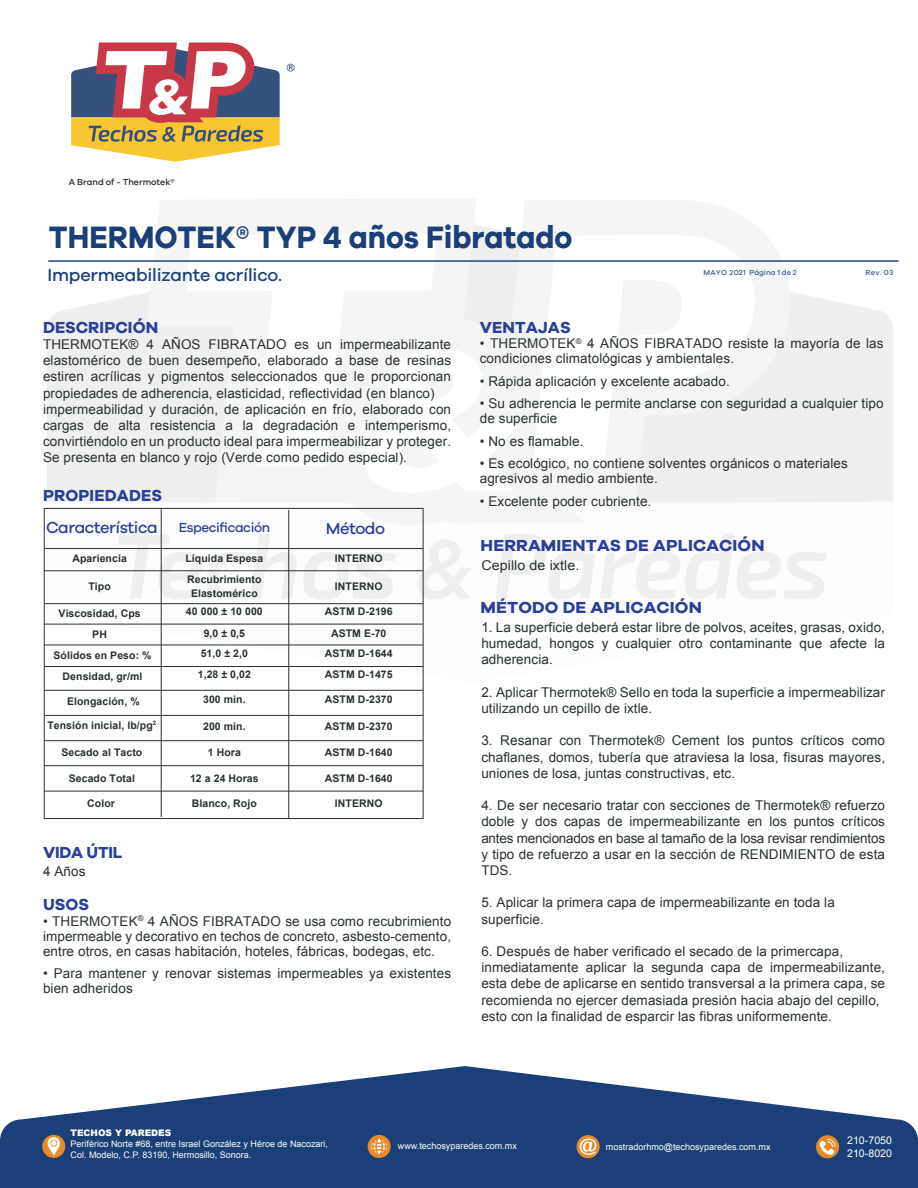
<style>
.page{position:relative;width:918px;height:1188px;background:#fff}
.page>*{position:absolute;margin:0;border:0;box-sizing:border-box;transform-origin:0 0}
.t1{font:700 31.95px "Galano Grotesque";color:#1b3f79;scale:.93 1}
.t2{font:500 18px "Galano Grotesque";letter-spacing:-.015em;color:#1b3f79}
.t3{font:700 16.5px "Galano Grotesque";letter-spacing:.005em;color:#2c3f97;scale:1.06 1}
.t4{font:700 16.5px "Galano Grotesque";letter-spacing:.005em;color:#2c3f97}
.t5{font:500 16.5px "Galano Grotesque";letter-spacing:-.03em;color:#2c3f97}
.t6{font:700 16.5px "Galano Grotesque";letter-spacing:-.015em;color:#2c3f97}
.t7{font:13.5px/16.2px "Arial";letter-spacing:.005em;color:#29322f}
.t8{font:13.5px "Arial";letter-spacing:.005em;color:#29322f;scale:1.06 1}
.t9{font:500 13.5px "Galano Grotesque";letter-spacing:-.03em;color:#2c3f97}
.t10{font:10.65px/12.8px "Arial";color:#fff}
.t11{font:700 10.5px/21px "Arial";letter-spacing:.005em;color:#29322f;text-align:center}
.t12{font:9px/10.8px "Arial";color:#fff}
.t13{font:900 9px "Arial";color:#fff}
.t14{font:500 8.85px "Galano Grotesque";color:#221e1f}
.t15{font:500 7.5px "Galano Grotesque";letter-spacing:.03em;color:#355889}
</style>
<div class="page">
<div style="left:47px;top:292px;width:846px;height:210px;background:#efefef"></div>
<svg style="left:47px;top:507px;width:377px;height:175px"></svg>
<div style="left:147px;top:225px;width:644px;height:300px;background:#f5f5f6"></div>
<svg style="left:186px;top:234px;width:251px;height:232px"></svg>
<svg style="left:533px;top:235px;width:222px;height:232px"></svg>
<svg style="left:364px;top:348px;width:157px;height:145px"></svg>
<svg style="left:118px;top:534px;width:278px;height:66px"></svg>
<div style="left:417px;top:539px;width:54px;height:61px;background:#f6f6f6"></div>
<svg style="left:496px;top:534px;width:331px;height:65px"></svg>
<svg style="left:0;top:1066px;width:918px;height:122px;fill:#1b3f79"></svg>
<div style="left:42px;top:1135px;width:23px;height:23px;background:#e88a2a;border-radius:50%"></div>
<svg style="left:48px;top:1137px;width:12px;height:19px"></svg>
<svg style="left:368px;top:1135px;width:23px;height:23px"></svg>
<svg style="left:371px;top:1138px;width:17px;height:17px"></svg>
<svg style="left:577px;top:1135px;width:23px;height:23px"></svg>
<svg style="left:580px;top:1139px;width:16px;height:16px"></svg>
<svg style="left:816px;top:1135px;width:23px;height:23px"></svg>
<svg style="left:819px;top:1139px;width:16px;height:16px"></svg>
<div style="left:44px;top:508px;width:379px;height:311px;border:1px solid #29322f"></div>
<hr style="left:161px;top:508px;width:1px;height:309px;background:#29322f">
<hr style="left:288px;top:510px;width:1px;height:309px;background:#29322f">
<hr style="left:44px;top:548px;width:379px;height:1px;background:#29322f">
<hr style="left:44px;top:570px;width:379px;height:1px;background:#29322f">
<hr style="left:44px;top:603px;width:379px;height:1px;background:#29322f">
<hr style="left:44px;top:624px;width:379px;height:1px;background:#29322f">
<hr style="left:44px;top:645px;width:379px;height:1px;background:#29322f">
<hr style="left:44px;top:666px;width:379px;height:1px;background:#29322f">
<hr style="left:44px;top:690px;width:379px;height:1px;background:#29322f">
<hr style="left:44px;top:715px;width:379px;height:1px;background:#29322f">
<hr style="left:44px;top:740px;width:379px;height:1px;background:#29322f">
<hr style="left:44px;top:765px;width:379px;height:1px;background:#29322f">
<hr style="left:44px;top:791px;width:379px;height:1px;background:#29322f">
<hr style="left:48px;top:260px;width:850px;height:2px;background:#22418e">
<svg style="left:71px;top:42px;width:224px;height:120px"></svg>
<p class="t14" style="left:69px;top:177px;width:108px">A Brand of - Thermotek®</p>
<h1 class="t1" style="left:49px;top:217px;width:564px">THERMOTEK® TYP 4 años Fibratado</h1>
<h2 class="t2" style="left:48px;top:264px;width:236px">Impermeabilizante acrílico.</h2>
<p class="t15" style="left:704px;top:268px;width:95px">MAYO 2021 Página 1 de 2</p>
<p class="t15" style="left:866px;top:268px;width:29px">Rev. 03</p>
<p class="t4" style="left:43px;top:317px;width:117px">DESCRIPCIÓN</p>
<p class="t7" style="left:43px;top:336px;width:410px">THERMOTEK® 4 AÑOS FIBRATADO es un impermeabilizante elastomérico de buen desempeño, elaborado a base de resinas estiren acrílicas y pigmentos seleccionados que le proporcionan propiedades de adherencia, elasticidad, reflectividad (en blanco) impermeabilidad y duración, de aplicación en frío, elaborado con cargas de alta resistencia a la degradación e intemperismo, convirtiéndolo en un producto ideal para impermeabilizar y proteger.<br>Se presenta en blanco y rojo (Verde como pedido especial).</p>
<p class="t4" style="left:43px;top:485px;width:120px">PROPIEDADES</p>
<p class="t5" style="left:46px;top:517px;width:113px">Característica</p>
<p class="t9" style="left:179px;top:519px;width:93px">Especificación</p>
<p class="t5" style="left:326px;top:519px;width:61px">Método</p>
<p class="t11" style="left:72px;top:548px;width:56px">Apariencia</p>
<p class="t11" style="left:185px;top:548px;width:79px">Líquida Espesa</p>
<p class="t11" style="left:335px;top:548px;width:49px">INTERNO</p>
<p class="t11" style="left:187px;top:573px;width:76px;line-height:13.5px">Recubrimiento<br>Elastomérico</p>
<p class="t11" style="left:88px;top:576px;width:24px">Tipo</p>
<p class="t11" style="left:335px;top:576px;width:49px">INTERNO</p>
<p class="t11" style="left:53px;top:603px;width:100px">Viscosidad, Cps<br>PH<br>Sólidos en Peso: %<br>Densidad, gr/ml</p>
<p class="t11" style="left:67px;top:691px;width:74px">Elongación, %</p>
<p class="t11" style="left:47px;top:715px;width:110px">Tensión inicial, lb/pg<sup>2</sup></p>
<p class="t11" style="left:61px;top:742px;width:82px">Secado al Tacto</p>
<p class="t11" style="left:69px;top:769px;width:68px">Secado Total</p>
<p class="t11" style="left:87px;top:793px;width:29px">Color</p>
<p class="t11" style="left:325px;top:601px;width:69px;line-height:21.6px">ASTM D-2196<br>ASTM E-70</p>
<p class="t11" style="left:325px;top:644px;width:69px;line-height:20.5px;text-align:left">ASTM D-1644<br>ASTM D-1475</p>
<p class="t11" style="left:325px;top:689px;width:69px">ASTM D-2370</p>
<p class="t11" style="left:325px;top:716px;width:69px">ASTM D-2370</p>
<p class="t11" style="left:325px;top:742px;width:69px">ASTM D-1640</p>
<p class="t11" style="left:325px;top:768px;width:69px">ASTM D-1640</p>
<p class="t11" style="left:335px;top:793px;width:49px">INTERNO</p>
<p class="t11" style="left:186px;top:601px;width:78px;line-height:21.6px">40 000 ± 10 000<br>9,0 ± 0,5</p>
<p class="t11" style="left:198px;top:644px;width:55px;line-height:20.5px;text-align:left">51,0 ± 2,0<br>1,28 ± 0,02</p>
<p class="t11" style="left:203px;top:689px;width:44px">300 min.</p>
<p class="t11" style="left:203px;top:716px;width:44px">200 min.</p>
<p class="t11" style="left:208px;top:742px;width:35px">1 Hora</p>
<p class="t11" style="left:190px;top:768px;width:70px">12 a 24 Horas</p>
<p class="t11" style="left:192px;top:793px;width:66px">Blanco, Rojo</p>
<p class="t6" style="left:43px;top:843px;width:81px">VIDA ÚTIL</p>
<p class="t7" style="left:43px;top:863px;width:44px">4 Años</p>
<p class="t4" style="left:43px;top:894px;width:48px">USOS</p>
<p class="t7" style="left:43px;top:914px;width:410px;line-height:15px;text-align:justify">• THERMOTEK<sup>®</sup> 4 AÑOS FIBRATADO se usa como recubrimiento impermeable y decorativo en techos de concreto, asbesto-cemento, entre otros, en casas habitación, hoteles, fábricas, bodegas, etc.</p>
<p class="t7" style="left:43px;top:966px;width:410px;line-height:15px">• Para mantener y renovar sistemas impermeables ya existentes bien adheridos</p>
<p class="t4" style="left:480px;top:317px;width:92px">VENTAJAS</p>
<p class="t7" style="left:480px;top:336px;width:405px;line-height:15px">• THERMOTEK<sup>®</sup> 4 AÑOS FIBRATADO resiste la mayoría de las condiciones climatológicas y ambientales.</p>
<p class="t7" style="left:480px;top:373px;width:252px">• Rápida aplicación y excelente acabado.</p>
<p class="t7" style="left:480px;top:396px;width:405px;line-height:15px">• Su adherencia le permite anclarse con seguridad a cualquier tipo de superficie</p>
<p class="t7" style="left:480px;top:433px;width:105px">• No es flamable.</p>
<p class="t7" style="left:480px;top:456px;width:370px;line-height:15px">• Es ecológico, no contiene solventes orgánicos o materiales agresivos al medio ambiente.</p>
<p class="t7" style="left:480px;top:493px;width:173px">• Excelente poder cubriente.</p>
<p class="t3" style="left:481px;top:535px;width:269px">HERRAMIENTAS DE APLICACIÓN</p>
<p class="t8" style="left:481px;top:557px;width:94px">Cepillo de ixtle.</p>
<p class="t3" style="left:481px;top:597px;width:210px">MÉTODO DE APLICACIÓN</p>
<p class="t7" style="left:481px;top:619px;width:405px;text-align:justify">1. La superficie deberá estar libre de polvos, aceites, grasas, oxido, humedad, hongos y cualquier otro contaminante que afecte la adherencia.</p>
<p class="t7" style="left:481px;top:684px;width:405px">2. Aplicar Thermotek® Sello en toda la superficie a impermeabilizar utilizando un cepillo de ixtle.</p>
<p class="t7" style="left:481px;top:733px;width:405px;text-align:justify">3. Resanar con Thermotek® Cement los puntos críticos como chaflanes, domos, tubería que atraviesa la losa, fisuras mayores, uniones de losa, juntas constructivas, etc.</p>
<p class="t7" style="left:481px;top:798px;width:405px;text-align:justify">4. De ser necesario tratar con secciones de Thermotek® refuerzo doble y dos capas de impermeabilizante en los puntos críticos antes mencionados en base al tamaño de la losa revisar rendimientos y tipo de refuerzo a usar en la sección de RENDIMIENTO de esta TDS.</p>
<p class="t7" style="left:481px;top:895px;width:355px">5. Aplicar la primera capa de impermeabilizante en toda la superficie.</p>
<p class="t7" style="left:481px;top:943px;width:405px">6. Después de haber verificado el secado de la primercapa, inmediatamente aplicar la segunda capa de impermeabilizante, esta debe de aplicarse en sentido transversal a la primera capa, se recomienda no ejercer demasiada presión hacia abajo del cepillo, esto con la finalidad de esparcir las fibras uniformemente.</p>
<p class="t13" style="left:71px;top:1126px;width:102px">TECHOS Y PAREDES</p>
<p class="t12" style="left:71px;top:1138px;width:259px">Periférico Norte #68, entre Israel González y Héroe de Nacozari,<br>Col. Modelo, C.P. 83190, Hermosillo, Sonora.</p>
<p class="t12" style="left:398px;top:1140px;width:121px">www.techosyparedes.com.mx</p>
<p class="t10" style="left:847px;top:1134px;width:47px">210-7050<br>210-8020</p>
<p class="t12" style="left:606px;top:1141px;width:166px">mostradorhmo@techosyparedes.com.mx</p>
</div>
